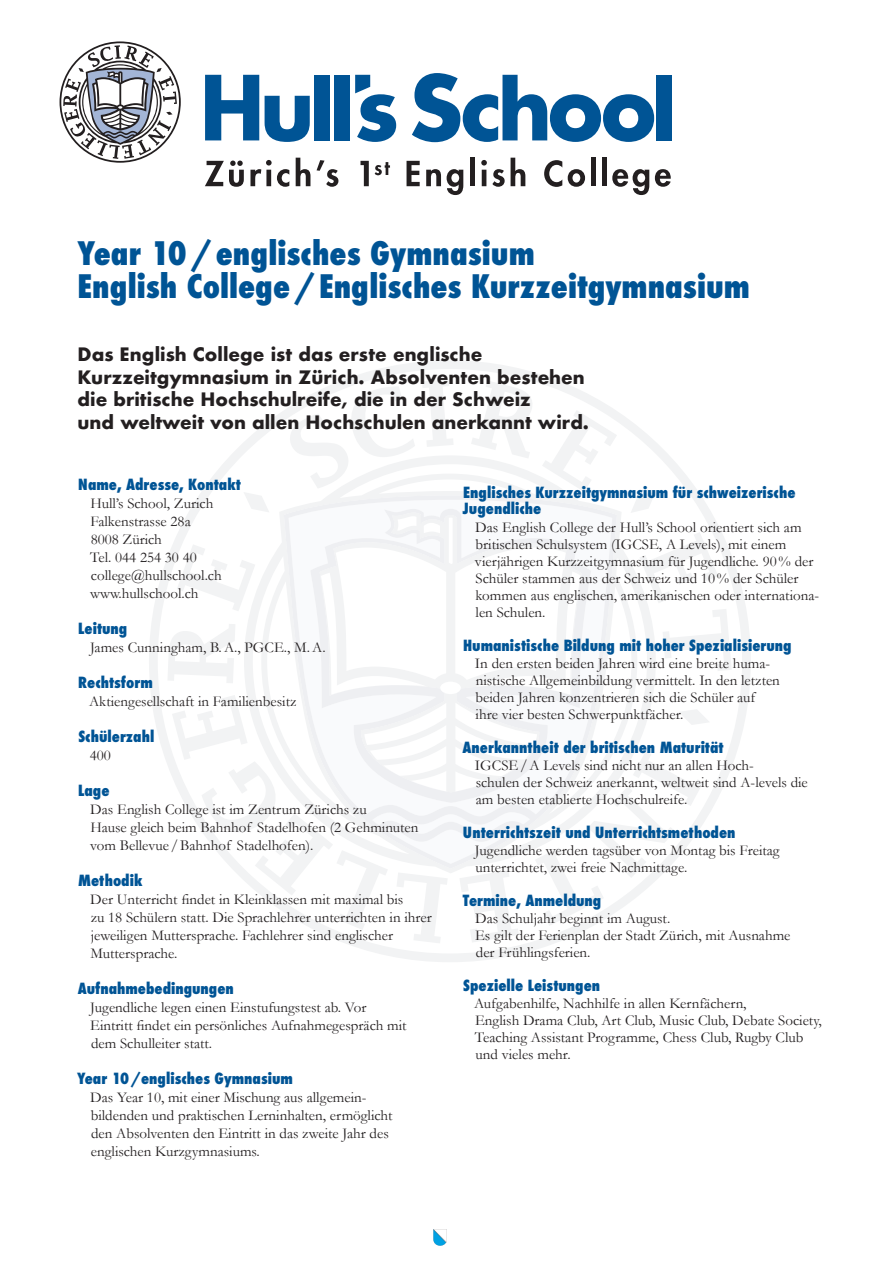
<style>
.page{position:relative;width:893px;height:1263px;background:#fff}
.page>*{position:absolute;margin:0;border:0;box-sizing:border-box;transform-origin:0 0}
.t1{font:800 condensed 31.5px/33px "Futura";color:#005495}
.t2{font:700 18px/22.5px "Futura";color:#231f20}
.t3{font:15px/17px "Garamond";color:#231f20}
.t4{font:800 condensed 15px/16.5px "Futura";color:#005495}
</style>
<div class="page">
<svg style="left:149px;top:361px;width:602px;height:601px"></svg>
<svg style="left:244px;top:455px;width:412px;height:418px"></svg>
<svg style="left:284px;top:495px;width:333px;height:374px"></svg>
<svg style="left:289px;top:386px;width:126px;height:103px"></svg>
<svg style="left:422px;top:380px;width:32px;height:67px"></svg>
<svg style="left:471px;top:380px;width:62px;height:78px"></svg>
<svg style="left:542px;top:410px;width:75px;height:82px"></svg>
<svg style="left:639px;top:532px;width:79px;height:71px"></svg>
<svg style="left:663px;top:609px;width:69px;height:62px"></svg>
<svg style="left:535px;top:751px;width:168px;height:175px"></svg>
<svg style="left:459px;top:870px;width:60px;height:72px"></svg>
<svg style="left:396px;top:872px;width:52px;height:71px"></svg>
<svg style="left:172px;top:695px;width:216px;height:235px"></svg>
<svg style="left:167px;top:624px;width:68px;height:59px"></svg>
<svg style="left:177px;top:544px;width:78px;height:67px"></svg>
<svg style="left:243px;top:492px;width:26px;height:20px"></svg>
<svg style="left:631px;top:492px;width:25px;height:21px"></svg>
<svg style="left:678px;top:709px;width:32px;height:16px"></svg>
<svg style="left:310px;top:509px;width:281px;height:294px"></svg>
<svg style="left:205px;top:161px;width:39px;height:26px"></svg>
<svg style="left:250px;top:160px;width:39px;height:27px"></svg>
<svg style="left:296px;top:158px;width:14px;height:28px"></svg>
<svg style="left:317px;top:160px;width:21px;height:27px"></svg>
<svg style="left:360px;top:161px;width:9px;height:25px"></svg>
<svg style="left:375px;top:162px;width:15px;height:13px"></svg>
<svg style="left:407px;top:161px;width:13px;height:25px"></svg>
<svg style="left:426px;top:169px;width:15px;height:17px"></svg>
<svg style="left:447px;top:169px;width:16px;height:26px"></svg>
<div style="left:470px;top:158px;width:5px;height:28px;background:#231f20"></div>
<svg style="left:481px;top:160px;width:24px;height:27px"></svg>
<svg style="left:511px;top:158px;width:14px;height:28px"></svg>
<svg style="left:544px;top:160px;width:18px;height:27px"></svg>
<svg style="left:568px;top:169px;width:17px;height:18px"></svg>
<hr style="left:591px;top:158px;width:4px;height:28px;background:#231f20">
<div style="left:602px;top:158px;width:5px;height:28px;background:#231f20"></div>
<svg style="left:612px;top:169px;width:37px;height:26px"></svg>
<svg style="left:655px;top:169px;width:16px;height:18px"></svg>
<svg style="left:205px;top:75px;width:54px;height:65px"></svg>
<svg style="left:265px;top:96px;width:45px;height:46px"></svg>
<div style="left:315px;top:75px;width:15px;height:65px;background:#005495"></div>
<div style="left:335px;top:75px;width:15px;height:65px;background:#005495"></div>
<svg style="left:412px;top:73px;width:242px;height:69px"></svg>
<div style="left:657px;top:75px;width:15px;height:65px;background:#005495"></div>
<svg style="left:355px;top:75px;width:41px;height:67px"></svg>
<svg style="left:60px;top:41px;width:121px;height:122px"></svg>
<svg style="left:433px;top:1229px;width:14px;height:17px"></svg>
<h1 class="t1" style="left:78px;top:237px;width:674px">Year 10 / englisches Gymnasium<br>English College / Englisches Kurzzeitgymnasium</h1>
<p class="t2" style="left:78px;top:343px;width:513px">Das English College ist das erste englische Kurzzeitgymnasium in Zürich. Absolventen bestehen die britische Hochschulreife, die in der Schweiz<br>und weltweit von allen Hochschulen anerkannt wird.</p>
<p class="t4" style="left:78px;top:477px;width:164px">Name, Adresse, Kontakt</p>
<p class="t3" style="left:90px;top:494px;width:133px;line-height:18px">Hull’s School, Zurich<br>Falkenstrasse 28a<br>8008 Zürich<br>Tel. 044 254 30 40 college@hullschool.ch www.hullschool.ch</p>
<p class="t4" style="left:78px;top:621px;width:50px">Leitung</p>
<p class="t3" style="left:90px;top:639px;width:237px">James Cunningham, B. A., PGCE., M. A.</p>
<p class="t4" style="left:78px;top:675px;width:76px">Rechtsform</p>
<p class="t3" style="left:89px;top:693px;width:209px">Aktiengesellschaft in Familienbesitz</p>
<p class="t4" style="left:78px;top:729px;width:77px">Schülerzahl</p>
<p class="t3" style="left:90px;top:747px;width:23px">400</p>
<p class="t4" style="left:78px;top:783px;width:33px">Lage</p>
<p class="t3" style="left:90px;top:800px;width:330px;line-height:18px">Das English College ist im Zentrum Zürichs zu<br>Hause gleich beim Bahnhof Stadelhofen (2 Gehminuten vom Bellevue / Bahnhof Stadelhofen).</p>
<p class="t4" style="left:78px;top:873px;width:66px">Methodik</p>
<p class="t3" style="left:90px;top:890px;width:343px;line-height:18px">Der Unterricht findet in Kleinklassen mit maximal bis<br>zu 18 Schülern statt. Die Sprachlehrer unterrichten in ihrer jeweiligen Muttersprache. Fachlehrer sind englischer Muttersprache.</p>
<p class="t4" style="left:78px;top:981px;width:158px">Aufnahmebedingungen</p>
<p class="t3" style="left:90px;top:998px;width:318px;line-height:18px">Jugendliche legen einen Einstufungstest ab. Vor<br>Eintritt findet ein persönliches Aufnahmegespräch mit dem Schulleiter statt.</p>
<p class="t4" style="left:77px;top:1071px;width:217px">Year 10 /englisches Gymnasium</p>
<p class="t3" style="left:90px;top:1088px;width:304px;line-height:18px">Das Year 10, mit einer Mischung aus allgemein&shy;bildenden und praktischen Lerninhalten, ermöglicht den Absolventen den Eintritt in das zweite Jahr des englischen Kurzgymnasiums.</p>
<p class="t4" style="left:463px;top:484px;width:334px">Englisches Kurzzeitgymnasium für schweizerische<br>Jugendliche</p>
<p class="t3" style="left:475px;top:518px;width:346px">Das English College der Hull’s School orientiert sich am britischen Schulsystem (IGCSE, A Levels), mit einem vierjährigen Kurzzeitgymnasium für Jugendliche. 90 % der Schüler stammen aus der Schweiz und 10 % der Schüler kommen aus englischen, amerikanischen oder internationa&shy;len Schulen.</p>
<p class="t4" style="left:463px;top:637px;width:330px">Humanistische Bildung mit hoher Spezialisierung</p>
<p class="t3" style="left:475px;top:654px;width:306px">In den ersten beiden Jahren wird eine breite huma&shy;nistische Allgemeinbildung vermittelt. In den letzten beiden Jahren konzentrieren sich die Schüler auf ihre vier besten Schwerpunktfächer.</p>
<p class="t4" style="left:463px;top:739px;width:263px">Anerkanntheit der britischen Maturität</p>
<p class="t3" style="left:475px;top:756px;width:334px">IGCSE / A Levels sind nicht nur an allen Hoch-<br>schulen der Schweiz anerkannt, weltweit sind A-levels die am besten etablierte Hochschulreife.</p>
<p class="t4" style="left:463px;top:824px;width:274px">Unterrichtszeit und Unterrichtsmethoden</p>
<p class="t3" style="left:475px;top:841px;width:306px">Jugendliche werden tagsüber von Montag bis Freitag unterrichtet, zwei freie Nachmittage.</p>
<p class="t4" style="left:463px;top:892px;width:140px">Termine, Anmeldung</p>
<p class="t3" style="left:475px;top:909px;width:317px">Das Schuljahr beginnt im August.<br>Es gilt der Ferienplan der Stadt Zürich, mit Ausnahme der Frühlingsferien.</p>
<p class="t4" style="left:463px;top:977px;width:138px">Spezielle Leistungen</p>
<p class="t3" style="left:474px;top:994px;width:349px">Aufgabenhilfe, Nachhilfe in allen Kernfächern,<br>English Drama Club, Art Club, Music Club, Debate Society, Teaching Assistant Programme, Chess Club, Rugby Club und vieles mehr.</p>
</div>
